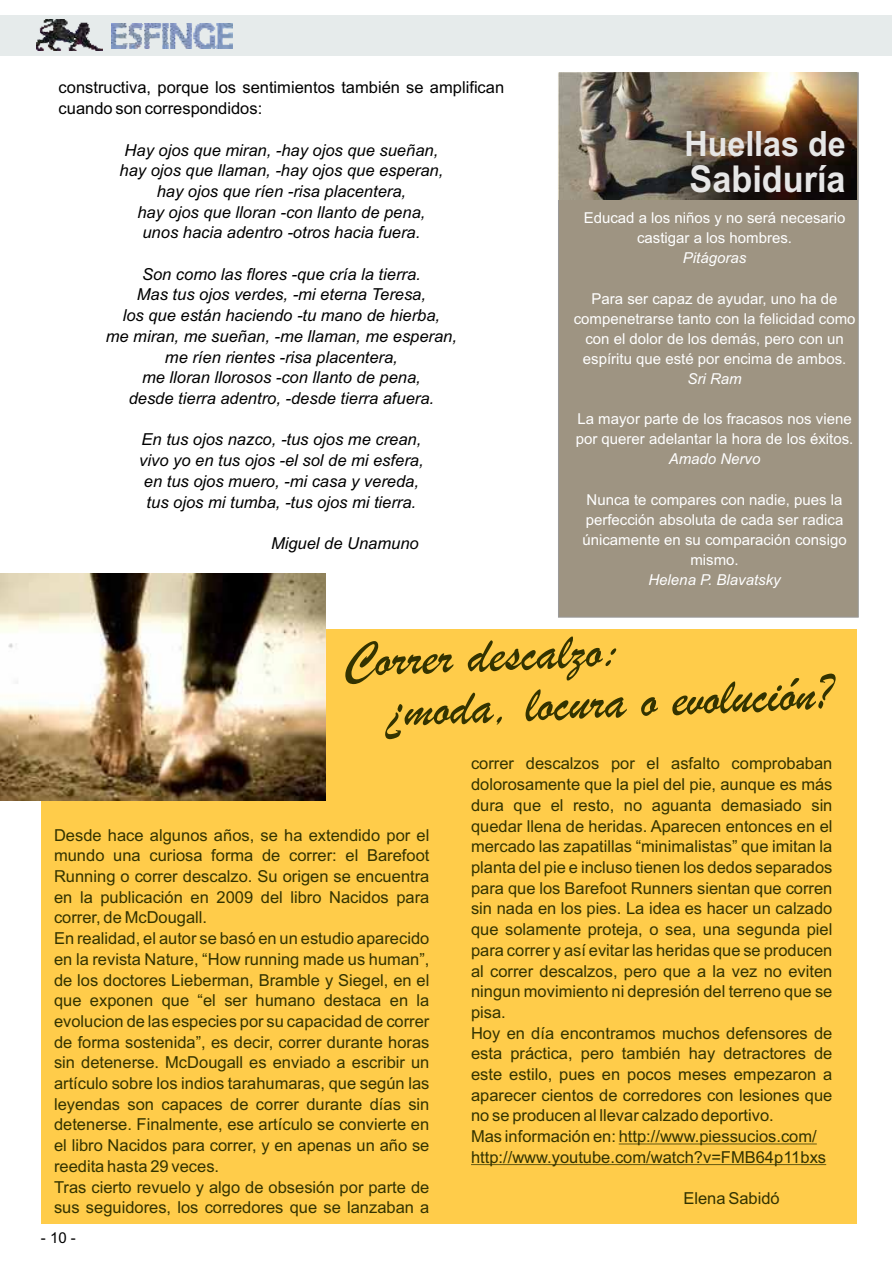
<style>
.page{position:relative;width:893px;height:1263px;background:#fff}
.page>*{position:absolute;margin:0;border:0;box-sizing:border-box;transform-origin:0 0}
.t1{font:italic 52.5px/50.8px "Brush Script";color:#330}
.t2{font:700 37.05px "Arial";color:#e6e6e6;scale:.92 1}
.t3{font:700 34.95px "Arial";color:#e6e6e6;scale:.92 1}
.t4{font:16.5px/20.7px "Arial";color:#330}
.t5{font:italic 16.5px/20.7px "Arial";color:#000;text-align:center}
.t6{font:16.5px/20.7px "Arial";color:#000}
.t7{font:15px/20.1px "Arial";color:#fff;text-align:center}
.t8{font:italic 15px "Arial";color:#fff}
.t9{font:15px "Arial";color:#000}
</style>
<div class="page">
<div style="left:41px;top:629px;width:815px;height:595px;background:#ffcc4a"></div>
<hr style="left:619px;top:1143px;width:198px;height:1px;background:#330">
<hr style="left:471px;top:1164px;width:355px;height:1px;background:#330">
<div style="left:558px;top:72px;width:301px;height:546px;background:#9e9482"></div>
<img style="left:558px;top:73px;width:298px;height:126px">
<img style="left:0;top:573px;width:326px;height:228px">
<div style="left:0;top:15px;width:892px;height:41px;background:#e6ebeb"></div>
<img style="left:111px;top:24px;width:122px;height:24px">
<img style="left:36px;top:19px;width:66px;height:32px">
<p class="t6" style="left:59px;top:79px;width:447px">constructiva, porque los sentimientos también se amplifican cuando son correspondidos:</p>
<p class="t5" style="left:120px;top:141px;width:325px">Hay ojos que miran, -hay ojos que sueñan, hay ojos que llaman, -hay ojos que esperan, hay ojos que ríen -risa placentera,<br>hay ojos que lloran -con llanto de pena, unos hacia adentro -otros hacia fuera.</p>
<p class="t5" style="left:106px;top:265px;width:353px">Son como las flores -que cría la tierra.<br>Mas tus ojos verdes, -mi eterna Teresa,<br>los que están haciendo -tu mano de hierba,<br>me miran, me sueñan, -me llaman, me esperan, me ríen rientes -risa placentera,<br>me lloran llorosos -con llanto de pena,<br>desde tierra adentro, -desde tierra afuera.</p>
<p class="t5" style="left:139px;top:431px;width:286px">En tus ojos nazco, -tus ojos me crean, vivo yo en tus ojos -el sol de mi esfera, en tus ojos muero, -mi casa y vereda, tus ojos mi tumba, -tus ojos mi tierra.</p>
<p class="t5" style="left:271px;top:534px;width:149px">Miguel de Unamuno</p>
<h3 class="t3" style="left:684px;top:131px;width:177px">Huellas de</h3>
<h2 class="t2" style="left:690px;top:165px;width:171px">Sabiduría</h2>
<p class="t7" style="left:584px;top:209px;width:263px">Educad a los niños y no será necesario castigar a los hombres.</p>
<p class="t8" style="left:683px;top:252px;width:65px">Pitágoras</p>
<p class="t7" style="left:574px;top:290px;width:283px">Para ser capaz de ayudar, uno ha de compenetrarse tanto con la felicidad como con el dolor de los demás, pero con un espíritu que esté por encima de ambos.</p>
<p class="t8" style="left:687px;top:373px;width:56px">Sri Ram</p>
<p class="t7" style="left:576px;top:410px;width:279px;text-align:left">La mayor parte de los fracasos nos viene por querer adelantar la hora de los éxitos.</p>
<p class="t8" style="left:669px;top:453px;width:93px">Amado Nervo</p>
<p class="t7" style="left:582px;top:491px;width:266px">Nunca te compares con nadie, pues la perfección absoluta de cada ser radica únicamente en su comparación consigo mismo.</p>
<p class="t8" style="left:648px;top:574px;width:134px">Helena P. Blavatsky</p>
<h1 class="t1" style="left:385px;top:640px;width:447px;text-indent:-43px;rotate:-2deg">Correr descalzo:<br>¿moda, locura o evolución?</h1>
<p class="t4" style="left:54px;top:826px;width:377px">Desde hace algunos años, se ha extendido por el mundo una curiosa forma de correr: el Barefoot Running o correr descalzo. Su origen se encuentra en la publicación en 2009 del libro Nacidos para correr, de McDougall.<br>En realidad, el autor se basó en un estudio aparecido en la revista Nature, “How running made us human”, de los doctores Lieberman, Bramble y Siegel, en el que exponen que “el ser humano destaca en la evolucion de las especies por su capacidad de correr de forma sostenida”, es decir, correr durante horas sin detenerse. McDougall es enviado a escribir un artículo sobre los indios tarahumaras, que según las leyendas son capaces de correr durante días sin detenerse. Finalmente, ese artículo se convierte en el libro Nacidos para correr, y en apenas un año se reedita hasta 29 veces.<br>Tras cierto revuelo y algo de obsesión por parte de sus seguidores, los corredores que se lanzaban a</p>
<p class="t9" style="left:41px;top:1232px;width:37px">- 10 -</p>
<p class="t4" style="left:471px;top:755px;width:363px">correr descalzos por el asfalto comprobaban dolorosamente que la piel del pie, aunque es más dura que el resto, no aguanta demasiado sin quedar llena de heridas. Aparecen entonces en el mercado las zapatillas “minimalistas” que imitan la planta del pie e incluso tienen los dedos separados para que los Barefoot Runners sientan que corren sin nada en los pies. La idea es hacer un calzado que solamente proteja, o sea, una segunda piel para correr y así evitar las heridas que se producen al correr descalzos, pero que a la vez no eviten ningun movimiento ni depresión del terreno que se pisa.<br>Hoy en día encontramos muchos defensores de esta práctica, pero también hay detractores de este estilo, pues en pocos meses empezaron a aparecer cientos de corredores con lesiones que no se producen al llevar calzado deportivo.<br>Mas información en: http://www.piessucios.com/ http://www.youtube.com/watch?v=FMB64p11bxs</p>
<p class="t4" style="left:683px;top:1189px;width:98px">Elena Sabidó</p>
</div>
